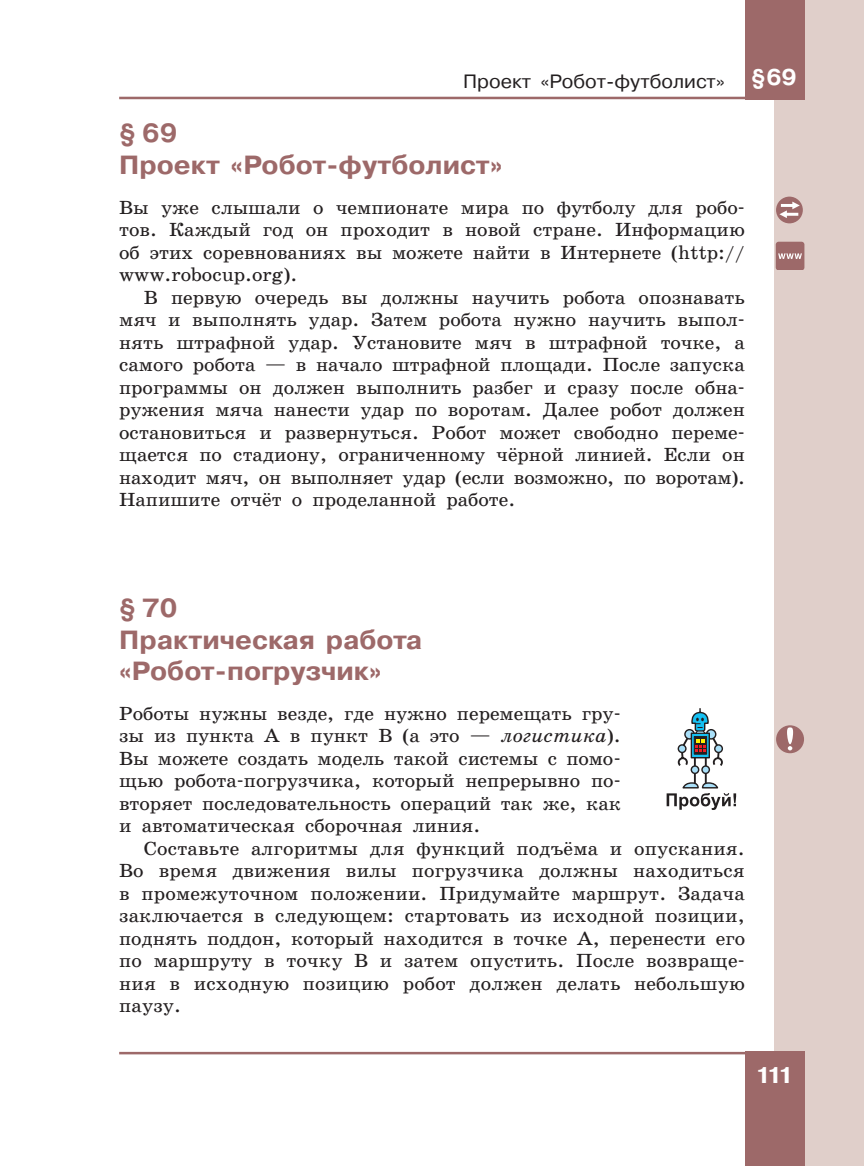
<style>
.page{position:relative;width:864px;height:1166px;background:#fff}
.page>*{position:absolute;margin:0;border:0;box-sizing:border-box;transform-origin:0 0}
.t1{font:700 26.25px/31.5px "Pragmatica C San Pin";color:#9d6969}
.t2{font:700 22.75px "Pragmatica C San Pin";color:#fff}
.t3{font:19.25px/22.4px "School Book C San Pin";color:#231f20}
.t4{font:19.25px "Pragmatica C San Pin";color:#231f20}
.s1{font-weight:700;font-size:22.75px;color:#fff}
.s2{font-style:italic}
</style>
<div class="page">
<div style="left:774px;top:0;width:89px;height:1166px;background:#e0cfca"></div>
<div style="left:744px;top:1052px;width:60px;height:114px;background:#9d6969"></div>
<div style="left:744px;top:0;width:60px;height:99px;background:#9d6969"></div>
<hr style="left:119px;top:97px;width:685px;height:2px;background:#9d6969">
<hr style="left:119px;top:1052px;width:685px;height:2px;background:#9d6969">
<svg style="left:775px;top:197px;width:27px;height:26px"></svg>
<svg style="left:779px;top:202px;width:20px;height:16px"></svg>
<div style="left:775px;top:242px;width:29px;height:28px;background:#9d6969;border-radius:3px"></div>
<svg style="left:778px;top:253px;width:23px;height:6px"></svg>
<div style="left:775px;top:725px;width:28px;height:28px;background:#9d6969;border-radius:50%"></div>
<svg style="left:787px;top:727px;width:5px;height:23px"></svg>
<svg style="left:666px;top:708px;width:69px;height:102px"></svg>
<p class="t4" style="left:463px;top:71px;width:335px">Проект «Робот-футболист» <span class="s1">§ 69</span></p>
<h1 class="t1" style="left:119px;top:118px;width:385px">§ 69<br>Проект «Робот-футболист»</h1>
<p class="t3" style="left:119px;top:196px;width:627px;text-align:justify">Вы уже слышали о чемпионате мира по футболу для робо&shy;тов. Каждый год он проходит в новой стране. Информацию об этих соревнованиях вы можете найти в Интернете (http:// www. robocup. org).</p>
<p class="t3" style="left:119px;top:286px;width:627px;text-indent:25px">В первую очередь вы должны научить робота опознавать мяч и выполнять удар. Затем робота нужно научить выпол&shy;нять штрафной удар. Установите мяч в штрафной точке, а самого робота — в начало штрафной площади. После запуска программы он должен выполнить разбег и сразу после обна&shy;ружения мяча нанести удар по воротам. Далее робот должен остановиться и развернуться. Робот может свободно переме&shy;щается по стадиону, ограниченному чёрной линией. Если он находит мяч, он выполняет удар (если возможно, по воротам).<br>Напишите отчёт о проделанной работе.</p>
<h1 class="t1" style="left:119px;top:593px;width:304px">§ 70<br>Практическая работа «Робот-погрузчик»</h1>
<p class="t3" style="left:119px;top:702px;width:503px">Роботы нужны везде, где нужно перемещать гру&shy;зы из пункта А в пункт В (а это — <span class="s2">логистика</span>).<br>Вы можете создать модель такой системы c помо&shy;щью робота-погрузчика, который непрерывно по&shy;вторяет последовательность операций так же, как и автоматическая сборочная линия.</p>
<p class="t3" style="left:119px;top:837px;width:627px;text-indent:25px">Составьте алгоритмы для функций подъёма и опускания.<br>Во время движения вилы погрузчика должны находиться в промежуточном положении. Придумайте маршрут. Задача заключается в следующем: стартовать из исходной позиции, поднять поддон, который находится в точке А, перенести его по маршруту в точку B и затем опустить. После возвраще&shy;ния в исходную позицию робот должен делать небольшую паузу.</p>
<p class="t2" style="left:755px;top:1062px;width:40px">111</p>
</div>
